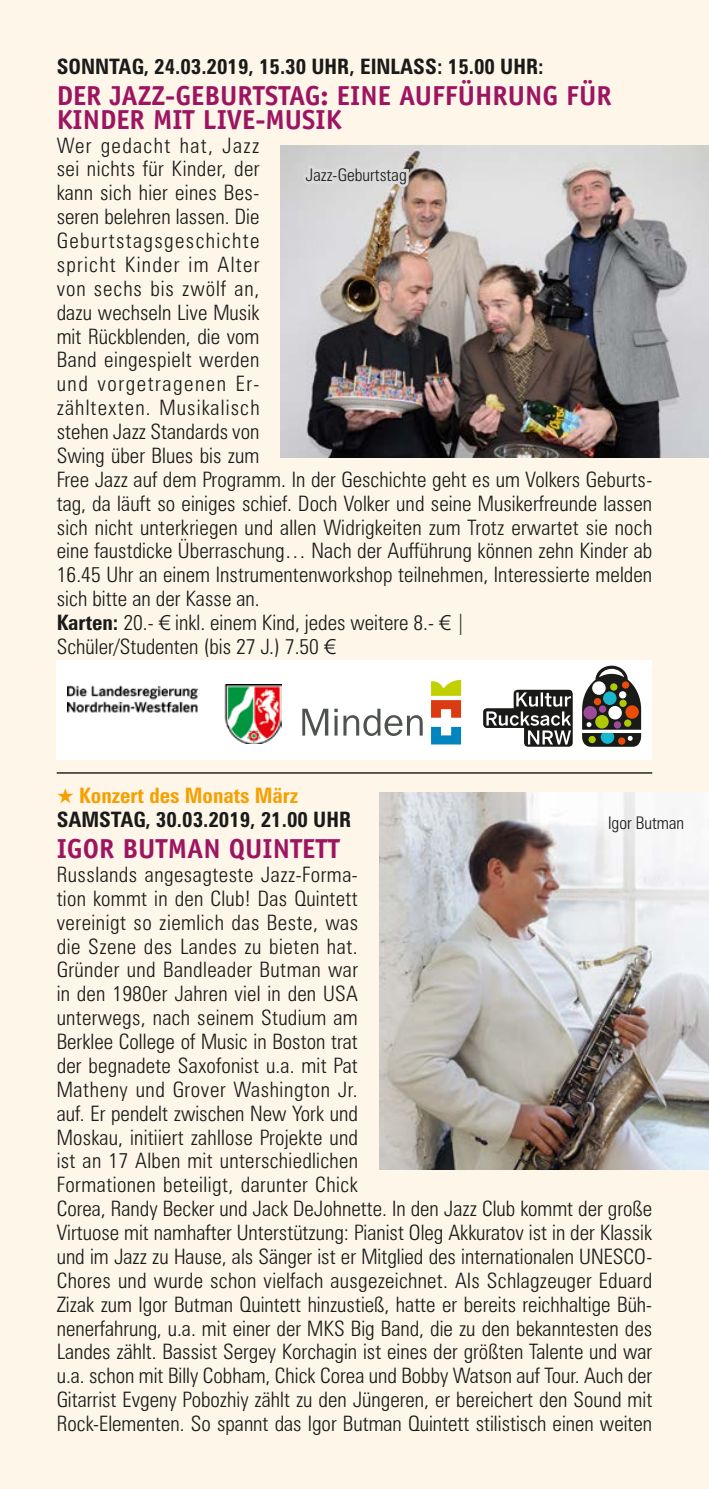
<style>
.page{position:relative;width:709px;height:1489px;background:#fff}
.page>*{position:absolute;margin:0;border:0;box-sizing:border-box;transform-origin:0 0}
.t1{font:700 27.5px/23.8px "Officina Sans";color:#9d1561}
.t2{font:300 condensed 21.25px/23.8px "Zurich BT";letter-spacing:.005em;color:#1a1a18}
.t3{font:700 condensed 21.25px/23.8px "Zurich BT";color:#1a1a18}
.t4{font:300 condensed 17.5px "Zurich BT";color:#1a1a18}
.s1{font-weight:700}
.s2{font-family:"Linotype Euro Font Ato F";font-weight:400;font-stretch:normal}
.s3{color:#f6a000}
</style>
<div class="page">
<div style="left:0;top:0;width:709px;height:1488px;background:#fff6ea"></div>
<hr style="left:57px;top:772px;width:595px;height:1px;background:#1a1a18">
<img style="left:281px;top:146px;width:428px;height:312px">
<img style="left:379px;top:792px;width:330px;height:377px">
<svg style="left:300px;top:157px;width:114px;height:37px"></svg>
<div style="left:57px;top:660px;width:595px;height:99px;background:#fff"></div>
<svg style="left:582px;top:665px;width:59px;height:81px"></svg>
<svg style="left:483px;top:689px;width:89px;height:57px"></svg>
<img style="left:67px;top:684px;width:215px;height:59px">
<svg style="left:431px;top:679px;width:30px;height:38px"></svg>
<svg style="left:431px;top:727px;width:30px;height:17px"></svg>
<svg style="left:302px;top:708px;width:26px;height:27px"></svg>
<svg style="left:334px;top:708px;width:89px;height:28px"></svg>
<p class="t3" style="left:57px;top:54px;width:488px">SONNTAG, 24.03.2019, 15.30 UHR, EINLASS: 15.00 UHR:</p>
<p class="t1" style="left:57px;top:83px;width:556px">DER JAZZ-GEBURTSTAG: EINE AUFFÜHRUNG FÜR<br>KINDER MIT LIVE-MUSIK</p>
<p class="t2" style="left:57px;top:133px;width:597px">Wer gedacht hat, Jazz<br>sei nichts für Kinder, der<br>kann sich hier eines Bes-<br>seren belehren lassen. Die<br>Geburtstagsgeschichte<br>spricht Kinder im Alter<br>von sechs bis zwölf an,<br>dazu wechseln Live Musik<br>mit Rückblenden, die vom<br>Band eingespielt werden<br>und vorgetragenen Er-<br>zähltexten. Musikalisch<br>stehen Jazz Standards von<br>Swing über Blues bis zum<br>Free Jazz auf dem Programm. In der Geschichte geht es um Volkers Geburts&shy;tag, da läuft so einiges schief. Doch Volker und seine Musikerfreunde lassen sich nicht unterkriegen und allen Widrigkeiten zum Trotz erwartet sie noch eine faustdicke Überraschung… Nach der Aufführung können zehn Kinder ab 16.45 Uhr an einem Instrumentenworkshop teilnehmen, Interessierte melden sich bitte an der Kasse an.<br><span class="s1">Karten:</span> 20.- <span class="s2">1</span> inkl. einem Kind, jedes weitere 8.- <span class="s2">1</span> |<br>Schüler/Studenten (bis 27 J.) 7.50 <span class="s2">1</span></p>
<p class="t4" style="left:305px;top:164px;width:103px">Jazz-Geburtstag</p>
<p class="t3" style="left:57px;top:783px;width:296px"><span class="s3">★ Konzert des Monats März<br></span>SAMSTAG, 30.03.2019, 21.00 UHR</p>
<p class="t1" style="left:57px;top:836px;width:285px">IGOR BUTMAN QUINTETT</p>
<p class="t2" style="left:57px;top:862px;width:597px">Russlands angesagteste Jazz-Forma-<br>tion kommt in den Club! Das Quintett<br>vereinigt so ziemlich das Beste, was<br>die Szene des Landes zu bieten hat.<br>Gründer und Bandleader Butman war<br>in den 1980er Jahren viel in den USA<br>unterwegs, nach seinem Studium am<br>Berklee College of Music in Boston trat<br>der begnadete Saxofonist u.a. mit Pat<br>Matheny und Grover Washington Jr.<br>auf. Er pendelt zwischen New York und<br>Moskau, initiiert zahllose Projekte und<br>ist an 17 Alben mit unterschiedlichen<br>Formationen beteiligt, darunter Chick<br>Corea, Randy Becker und Jack DeJohnette. In den Jazz Club kommt der große Virtuose mit namhafter Unterstützung: Pianist Oleg Akkuratov ist in der Klassik und im Jazz zu Hause, als Sänger ist er Mitglied des internationalen UNESCO-Chores und wurde schon vielfach ausgezeichnet. Als Schlagzeuger Eduard Zizak zum Igor Butman Quintett hinzustieß, hatte er bereits reichhaltige Büh&shy;nenerfahrung, u.a. mit einer der MKS Big Band, die zu den bekanntesten des Landes zählt. Bassist Sergey Korchagin ist eines der größten Talente und war u.a. schon mit Billy Cobham, Chick Corea und Bobby Watson auf Tour. Auch der Gitarrist Evgeny Pobozhiy zählt zu den Jüngeren, er bereichert den Sound mit Rock-Elementen. So spannt das Igor Butman Quintett stilistisch einen weiten</p>
<p class="t4" style="left:608px;top:811px;width:78px">Igor Butman</p>
</div>
